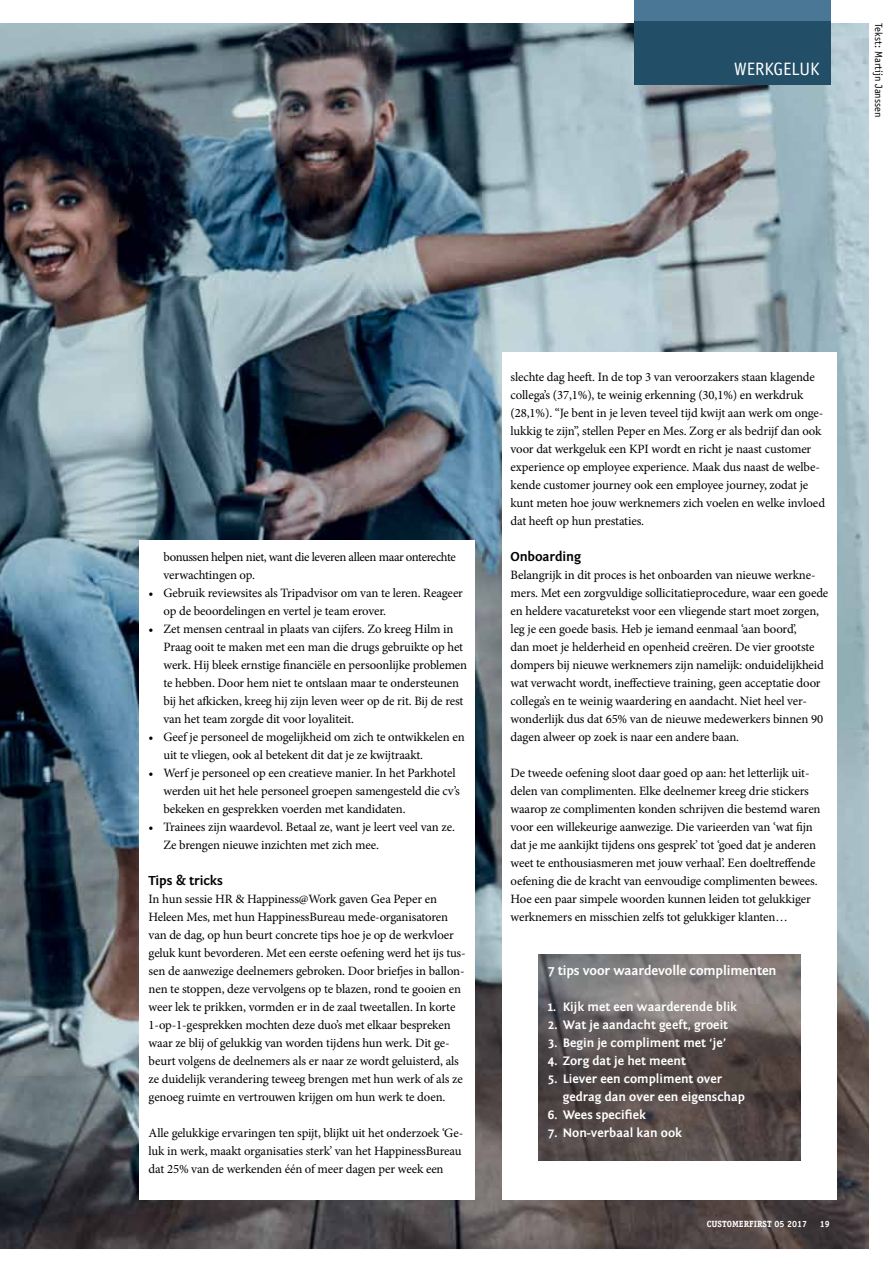
<style>
.page{position:relative;width:893px;height:1263px;background:#fff}
.page>*{position:absolute;margin:0;border:0;box-sizing:border-box;transform-origin:0 0}
.t1{font:18px "Officina Sans";color:#fff}
.t2{font:700 13.5px "Fontin Sans";letter-spacing:-.01em;color:#fff}
.t3{font:700 13.5px "Fontin Sans";letter-spacing:-.01em;color:#000}
.t4{font:12.75px/18px "Minion Pro";letter-spacing:-.01em;color:#000}
.t5{font:700 12.75px/18px "Fontin Sans";color:#fff}
.t6{font:12.75px/18px "Minion Pro";letter-spacing:-.03em;color:#000}
.t7{font:10.5px "Officina Sans";color:#000}
.t8{font:700 9px "Officina Serif";color:#fff}
</style>
<div class="page">
<img style="left:0;top:23px;width:869px;height:1225px">
<div style="left:140px;top:540px;width:335px;height:659px;background:#fff"></div>
<div style="left:502px;top:352px;width:335px;height:847px;background:#fff"></div>
<div style="left:634px;top:0;width:196px;height:21px;background:#497795"></div>
<div style="left:634px;top:21px;width:196px;height:64px;background:#224e67"></div>
<img style="left:538px;top:954px;width:263px;height:207px">
<h1 class="t1" style="left:734px;top:59px;width:87px">WERKGELUK</h1>
<p class="t7" style="left:885px;top:23px;width:95px;rotate:90deg">TEKST: MARTIJN JANSSEN</p>
<p class="t6" style="left:163px;top:548px;width:294px">bonussen helpen niet, want die leveren alleen maar onterechte verwachtingen op.</p>
<p class="t4" style="left:163px;top:584px;width:301px;text-indent:-15px">• Gebruik reviewsites als Tripadvisor om van te leren. Reageer op de beoordelingen en vertel je team erover.</p>
<p class="t4" style="left:163px;top:620px;width:305px;text-indent:-15px">• Zet mensen centraal in plaats van cijfers. Zo kreeg Hilm in Praag ooit te maken met een man die drugs gebruikte op het werk. Hij bleek ernstige financiële en persoonlijke problemen te hebben. Door hem niet te ontslaan maar te ondersteunen bij het afkicken, kreeg hij zijn leven weer op de rit. Bij de rest van het team zorgde dit voor loyaliteit.</p>
<p class="t4" style="left:163px;top:728px;width:303px;text-indent:-15px">• Geef je personeel de mogelijkheid om zich te ontwikkelen en uit te vliegen, ook al betekent dit dat je ze kwijtraakt.</p>
<p class="t4" style="left:163px;top:764px;width:298px;text-indent:-15px">• Werf je personeel op een creatieve manier. In het Parkhotel werden uit het hele personeel groepen samengesteld die cv’s bekeken en gesprekken voerden met kandidaten.</p>
<p class="t4" style="left:163px;top:818px;width:293px;text-indent:-15px">• Trainees zijn waardevol. Betaal ze, want je leert veel van ze.<br>Ze brengen nieuwe inzichten met zich mee.</p>
<p class="t3" style="left:149px;top:873px;width:76px">Tips &amp; tricks</p>
<p class="t4" style="left:149px;top:890px;width:319px">In hun sessie HR &amp; Happiness@Work gaven Gea Peper en Heleen Mes, met hun HappinessBureau mede-organisatoren van de dag, op hun beurt concrete tips hoe je op de werkvloer geluk kunt bevorderen. Met een eerste oefening werd het ijs tus&shy;sen de aanwezige deelnemers gebroken. Door briefjes in ballon&shy;nen te stoppen, deze vervolgens op te blazen, rond te gooien en weer lek te prikken, vormden er in de zaal tweetallen. In korte 1-op-1-gesprekken mochten deze duo’s met elkaar bespreken waar ze blij of gelukkig van worden tijdens hun werk. Dit ge&shy;beurt volgens de deelnemers als er naar ze wordt geluisterd, als ze duidelijk verandering teweeg brengen met hun werk of als ze genoeg ruimte en vertrouwen krijgen om hun werk te doen.</p>
<p class="t4" style="left:149px;top:1124px;width:316px">Alle gelukkige ervaringen ten spijt, blijkt uit het onderzoek ‘Ge&shy;luk in werk, maakt organisaties sterk’ van het HappinessBureau dat 25% van de werkenden één of meer dagen per week een</p>
<p class="t4" style="left:511px;top:368px;width:316px">slechte dag heeft. In de top 3 van veroorzakers staan klagende collega’s (37,1%), te weinig erkenning (30,1%) en werkdruk (28,1%). “Je bent in je leven teveel tijd kwijt aan werk om onge&shy;lukkig te zijn”, stellen Peper en Mes. Zorg er als bedrijf dan ook voor dat werkgeluk een KPI wordt en richt je naast customer experience op employee experience. Maak dus naast de welbe&shy;kende customer journey ook een employee journey, zodat je kunt meten hoe jouw werknemers zich voelen en welke invloed dat heeft op hun prestaties.</p>
<p class="t3" style="left:511px;top:549px;width:72px">Onboarding</p>
<p class="t4" style="left:511px;top:566px;width:319px">Belangrijk in dit proces is het onboarden van nieuwe werkne&shy;mers. Met een zorgvuldige sollicitatieprocedure, waar een goede en heldere vacaturetekst voor een vliegende start moet zorgen, leg je een goede basis. Heb je iemand eenmaal ‘aan boord’,<br>dan moet je helderheid en openheid creëren. De vier grootste dompers bij nieuwe werknemers zijn namelijk: onduidelijkheid wat verwacht wordt, ineffectieve training, geen acceptatie door collega’s en te weinig waardering en aandacht. Niet heel ver&shy;wonderlijk dus dat 65% van de nieuwe medewerkers binnen 90 dagen alweer op zoek is naar een andere baan.</p>
<p class="t4" style="left:511px;top:764px;width:312px">De tweede oefening sloot daar goed op aan: het letterlijk uit&shy;delen van complimenten. Elke deelnemer kreeg drie stickers waarop ze complimenten konden schrijven die bestemd waren voor een willekeurige aanwezige. Die varieerden van ‘wat fijn dat je me aankijkt tijdens ons gesprek’ tot ‘goed dat je anderen weet te enthousiasmeren met jouw verhaal’. Een doeltreffende oefening die de kracht van eenvoudige complimenten bewees.<br>Hoe een paar simpele woorden kunnen leiden tot gelukkiger werknemers en misschien zelfs tot gelukkiger klanten…</p>
<p class="t2" style="left:548px;top:963px;width:230px">7 tips voor waardevolle complimenten</p>
<p class="t5" style="left:548px;top:998px;width:191px">1. Kijk met een waarderende blik</p>
<p class="t5" style="left:548px;top:1016px;width:182px">2. Wat je aandacht geeft, groeit</p>
<p class="t5" style="left:548px;top:1034px;width:180px">3. Begin je compliment met ‘je’</p>
<p class="t5" style="left:548px;top:1052px;width:140px">4. Zorg dat je het meent</p>
<p class="t5" style="left:563px;top:1070px;width:184px;text-indent:-15px">5. Liever een compliment over gedrag dan over een eigenschap</p>
<p class="t5" style="left:548px;top:1106px;width:100px">6. Wees specifiek</p>
<p class="t5" style="left:548px;top:1124px;width:136px">7. Non-verbaal kan ook</p>
<p class="t8" style="left:707px;top:1219px;width:102px">CUSTOMERFIRST 05 2017</p>
<p class="t8" style="left:820px;top:1219px;width:12px">19</p>
</div>
